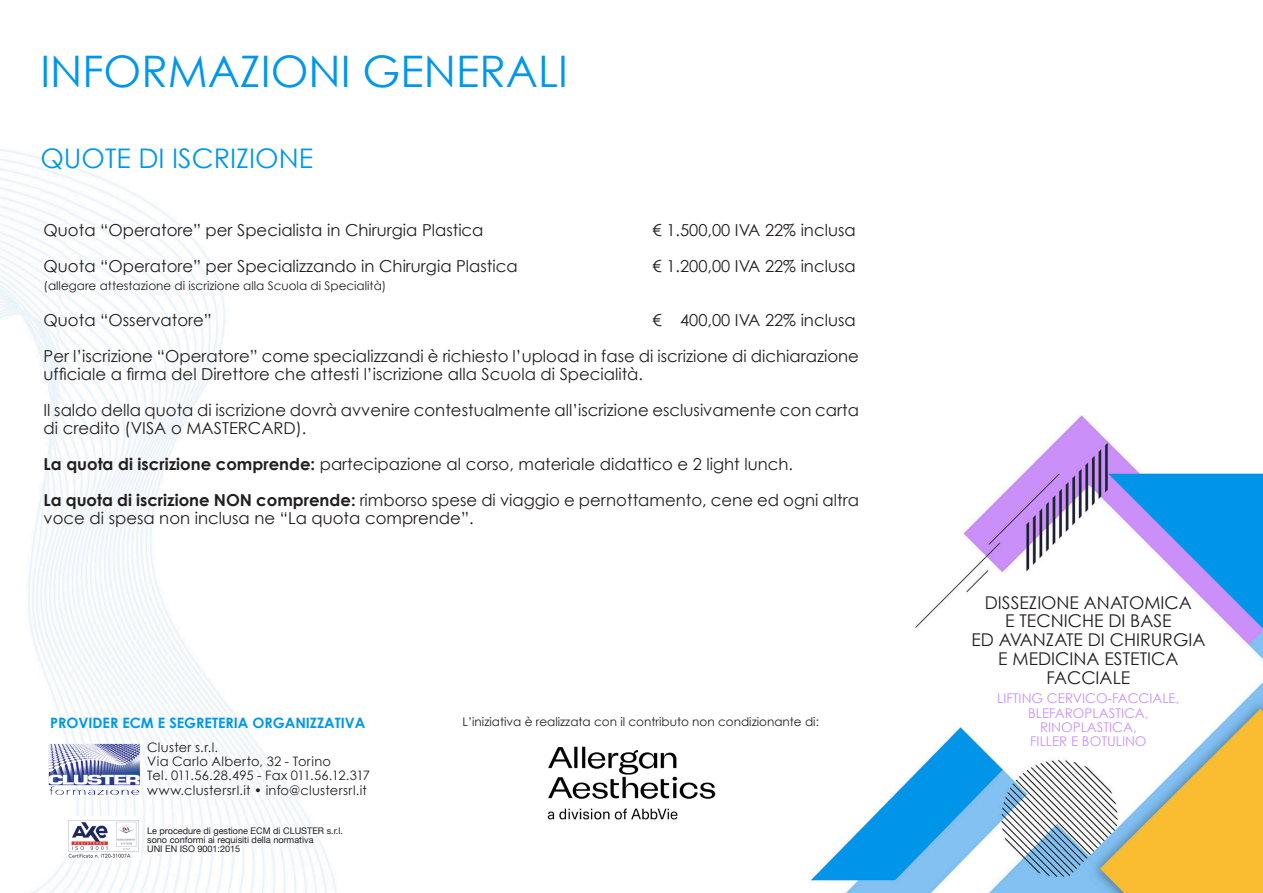
<style>
.page{position:relative;width:1263px;height:893px;background:#fff}
.page>*{position:absolute;margin:0;border:0;box-sizing:border-box;transform-origin:0 0}
.t1{font:43.5px "Century Gothic";color:#0097ea}
.t2{font:27px "Century Gothic";color:#0097ea}
.t3{font:17.55px/18.8px "Century Gothic";color:#231f20;text-align:center}
.t4{font:16.5px/18px "Century Gothic";color:#231f20}
.t5{font:700 14.25px "Century Gothic";color:#0097ea}
.t6{font:13.35px/14.2px "Century Gothic";color:#c991f8;text-align:center}
.t7{font:13.05px "Century Gothic";letter-spacing:.02em;color:#231f20}
.t8{font:13.05px "Century Gothic";letter-spacing:-.025em;color:#231f20}
.t9{font:12px "Century Gothic";color:#231f20}
.t10{font:9.15px "Helvetica Neue";color:#231f20}
.s1{font-weight:700}
</style>
<div class="page">
<img style="left:0;top:149px;width:1263px;height:744px">
<img style="left:49px;top:744px;width:91px;height:51px">
<img style="left:67px;top:817px;width:73px;height:42px">
<img style="left:546px;top:744px;width:171px;height:80px">
<p class="t1" style="left:40px;top:44px;width:529px">INFORMAZIONI GENERALI</p>
<p class="t2" style="left:40px;top:142px;width:274px">QUOTE DI ISCRIZIONE</p>
<p class="t4" style="left:44px;top:220px;width:441px">Quota “Operatore” per Specialista in Chirurgia Plastica</p>
<p class="t4" style="left:653px;top:220px;width:205px">€ 1.500,00 IVA 22% inclusa</p>
<p class="t4" style="left:44px;top:256px;width:476px">Quota “Operatore” per Specializzando in Chirurgia Plastica</p>
<p class="t4" style="left:653px;top:256px;width:205px">€ 1.200,00 IVA 22% inclusa</p>
<p class="t9" style="left:44px;top:278px;width:344px">(allegare attestazione di iscrizione alla Scuola di Specialità)</p>
<p class="t4" style="left:44px;top:310px;width:170px">Quota “Osservatore”</p>
<p class="t4" style="left:653px;top:310px;width:205px">€ 400,00 IVA 22% inclusa</p>
<p class="t4" style="left:44px;top:346px;width:817px">Per l’iscrizione “Operatore” come specializzandi è richiesto l’upload in fase di iscrizione di dichiarazione ufficiale a firma del Direttore che attesti l’iscrizione alla Scuola di Specialità.</p>
<p class="t4" style="left:44px;top:400px;width:817px">Il saldo della quota di iscrizione dovrà avvenire contestualmente all’iscrizione esclusivamente con carta di credito (VISA o MASTERCARD).</p>
<p class="t4" style="left:44px;top:454px;width:751px"><span class="s1">La quota di iscrizione comprende:</span> partecipazione al corso, materiale didattico e 2 light lunch.</p>
<p class="t4" style="left:44px;top:490px;width:817px"><span class="s1">La quota di iscrizione NON comprende:</span> rimborso spese di viaggio e pernottamento, cene ed ogni altra voce di spesa non inclusa ne “La quota comprende”.</p>
<p class="t5" style="left:50px;top:713px;width:317px">PROVIDER ECM E SEGRETERIA ORGANIZZATIVA</p>
<p class="t9" style="left:462px;top:714px;width:358px">L’iniziativa è realizzata con il contributo non condizionante di:</p>
<p class="t7" style="left:147px;top:739px;width:72px">Cluster s.r.l.</p>
<p class="t7" style="left:147px;top:753px;width:185px">Via Carlo Alberto, 32 - Torino</p>
<p class="t8" style="left:147px;top:768px;width:224px">Tel. 011.56.28.495 - Fax 011.56.12.317</p>
<p class="t7" style="left:147px;top:782px;width:221px">www.clustersrl.it • info@clustersrl.it</p>
<p class="t10" style="left:147px;top:824px;width:197px">Le procedure di gestione ECM di CLUSTER s.r.l.</p>
<p class="t10" style="left:147px;top:833px;width:168px">sono conformi ai requisiti della normativa</p>
<p class="t10" style="left:147px;top:842px;width:95px">UNI EN ISO 9001:2015</p>
<p class="t3" style="left:985px;top:593px;width:209px">DISSEZIONE ANATOMICA</p>
<p class="t3" style="left:1005px;top:611px;width:168px">E TECNICHE DI BASE</p>
<p class="t3" style="left:971px;top:630px;width:235px">ED AVANZATE DI CHIRURGIA<br>E MEDICINA ESTETICA</p>
<p class="t3" style="left:1046px;top:668px;width:85px">FACCIALE</p>
<p class="t6" style="left:997px;top:691px;width:184px">LIFTING CERVICO-FACCIALE,<br>BLEFAROPLASTICA,</p>
<p class="t6" style="left:1040px;top:720px;width:98px">RINOPLASTICA,</p>
<p class="t6" style="left:1030px;top:734px;width:118px">FILLER E BOTULINO</p>
</div>
